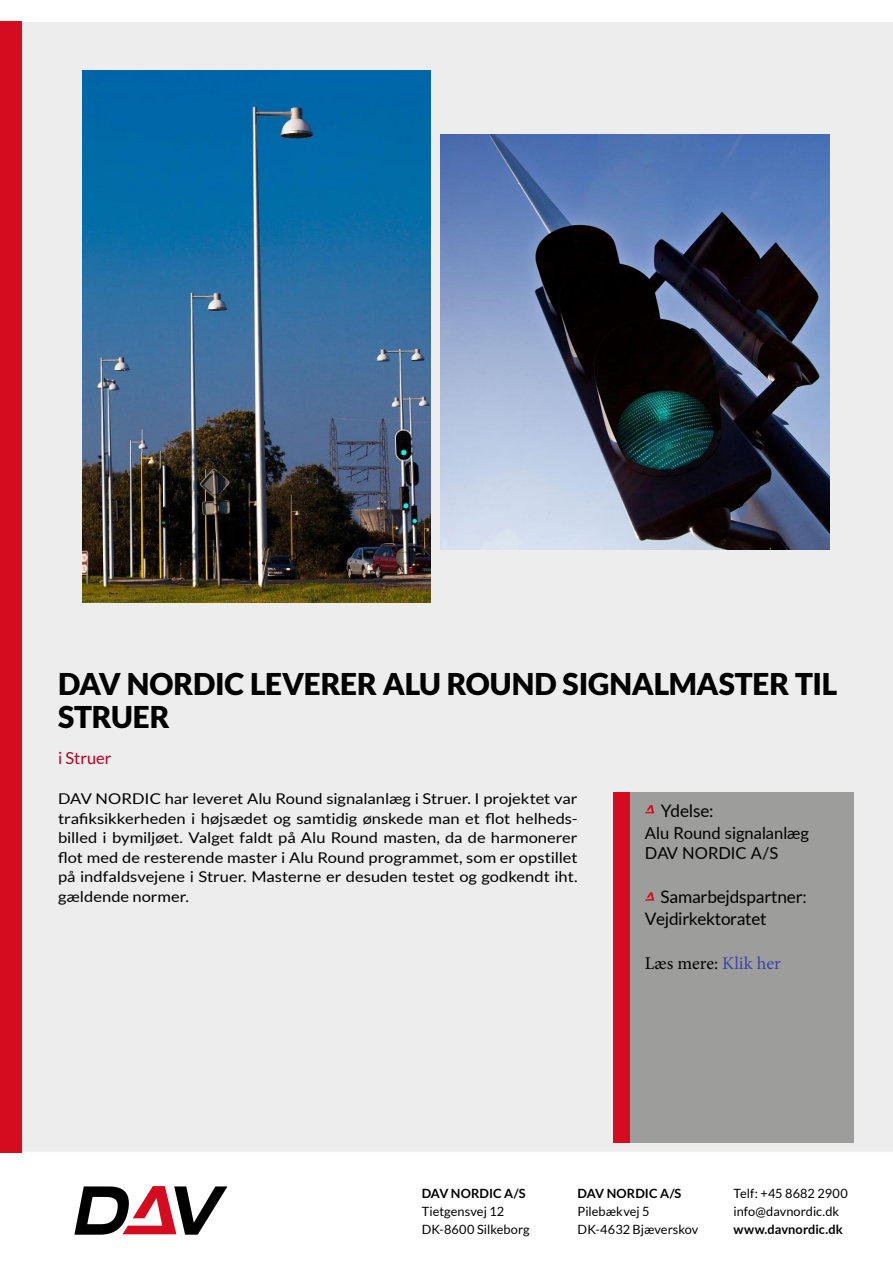
<style>
.page{position:relative;width:893px;height:1263px;background:#fff}
.page>*{position:absolute;margin:0;border:0;box-sizing:border-box;transform-origin:0 0}
.t1{font:900 30px/33px "Lato";letter-spacing:-.005em;color:#000}
.t2{font:18px "Minion Pro";color:#000}
.t3{font:17.25px/22.5px "Lato";letter-spacing:-.01em;color:#000}
.t4{font:16.5px/19.8px "Lato";color:#000}
.t5{font:16.5px "Lato";color:#ba0020}
.t6{font:14.85px/19.5px "Lato";color:#000;text-align:justify;scale:1.11 1}
.t7{font:12.75px/18px "Lato";letter-spacing:.005em;color:#000}
.t8{font:700 12.75px "Lato";letter-spacing:.005em;color:#000}
.s1{color:#4040aa}
</style>
<div class="page">
<div style="left:21px;top:21px;width:872px;height:1131px;background:#ededed"></div>
<div style="left:614px;top:792px;width:240px;height:351px;background:#9d9d9c"></div>
<div style="left:613px;top:792px;width:16px;height:351px;background:#d50b1f"></div>
<svg style="left:645px;top:805px;width:9px;height:8px"></svg>
<svg style="left:645px;top:892px;width:9px;height:9px"></svg>
<img style="left:82px;top:70px;width:349px;height:533px">
<img style="left:440px;top:135px;width:390px;height:414px">
<div style="left:0;top:21px;width:21px;height:1131px;background:#d50b1f"></div>
<svg style="left:74px;top:1186px;width:153px;height:49px"></svg>
<h1 class="t1" style="left:58px;top:667px;width:781px">DAV NORDIC LEVERER ALU ROUND SIGNALMASTER TIL<br>STRUER</h1>
<p class="t5" style="left:58px;top:748px;width:55px">i Struer</p>
<p class="t6" style="left:58px;top:789px;width:469px">DAV NORDIC har leveret Alu Round signalanlæg i Struer. I projektet var trafiksikkerheden i højsædet og samtidig ønskede man et flot helheds&shy;billed i bymiljøet. Valget faldt på Alu Round masten, da de harmonerer flot med de resterende master i Alu Round programmet, som er opstillet på indfaldsvejene i Struer. Masterne er desuden testet og godkendt iht. gældende normer.</p>
<p class="t3" style="left:661px;top:800px;width:54px">Ydelse:</p>
<p class="t4" style="left:645px;top:822px;width:166px">Alu Round signalanlæg<br>DAV NORDIC A/S</p>
<p class="t3" style="left:645px;top:885px;width:163px;text-indent:16px">Samarbejdspartner:<br>Vejdirkektoratet</p>
<p class="t2" style="left:645px;top:951px;width:137px">Læs mere: <span class="s1">Klik her</span></p>
<p class="t8" style="left:422px;top:1186px;width:105px">DAV NORDIC A/S</p>
<p class="t7" style="left:422px;top:1202px;width:110px">Tietgensvej 12<br>DK-8600 Silkeborg</p>
<p class="t8" style="left:578px;top:1186px;width:105px">DAV NORDIC A/S</p>
<p class="t7" style="left:578px;top:1202px;width:122px">Pilebækvej 5<br>DK-4632 Bjæverskov</p>
<p class="t7" style="left:733px;top:1184px;width:116px">Telf: +45 8682 2900 info@davnordic.dk</p>
<p class="t8" style="left:733px;top:1222px;width:111px">www.davnordic.dk</p>
</div>
